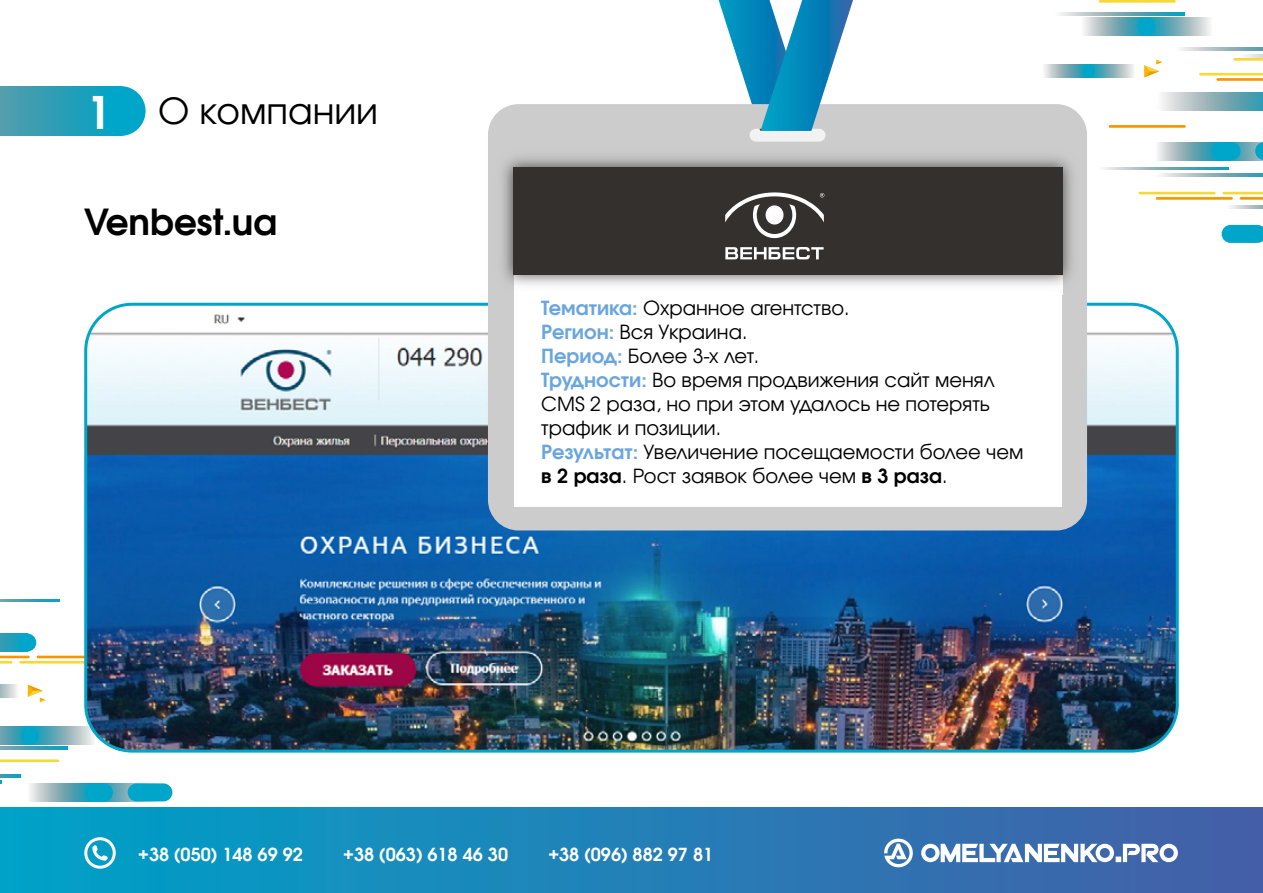
<style>
.page{position:relative;width:1263px;height:893px;background:#fff}
.page>*{position:absolute;margin:0;border:0;box-sizing:border-box;transform-origin:0 0}
.t1{font:36px "Evolventa";color:#000}
.t2{font:700 36px "Evolventa";color:#000}
.t3{font:19.5px/24px "Evolventa";color:#000}
.t4{font:700 18px "Evolventa";color:#fff}
.s1{font-weight:700;font-size:45px;color:#fff}
.s2{font-weight:700;color:#69a6de}
.s3{font-weight:700}
</style>
<div class="page">
<svg style="left:0;top:656px;width:30px;height:8px"></svg>
<hr style="left:19px;top:661px;width:77px;height:3px;background:#f5d936">
<hr style="left:37px;top:656px;width:77px;height:2px;background:#f59600">
<img style="left:0;top:633px;width:24px;height:19px">
<div style="left:18px;top:633px;width:18px;height:19px;background:#00a6c9;border-radius:50%"></div>
<img style="left:30px;top:783px;width:104px;height:18px">
<div style="left:85px;top:783px;width:28px;height:18px;background:#00a6c9;border-radius:9px"></div>
<div style="left:128px;top:783px;width:44px;height:18px;background:#00a6c9;border-radius:9px"></div>
<img style="left:0;top:775px;width:20px;height:3px">
<svg style="left:28px;top:685px;width:18px;height:17px"></svg>
<img style="left:0;top:726px;width:86px;height:19px">
<div style="left:21px;top:726px;width:18px;height:19px;background:#00a6c9;border-radius:50%"></div>
<img style="left:0;top:746px;width:68px;height:3px">
<svg style="left:0;top:759px;width:59px;height:3px"></svg>
<img style="left:0;top:599px;width:59px;height:3px">
<div style="left:0;top:808px;width:1263px;height:85px;background:linear-gradient(to right,#00a3c8,#465ea7)"></div>
<img style="left:0;top:86px;width:116px;height:50px">
<div style="left:96px;top:86px;width:50px;height:50px;background:#00a6c9;border-radius:50%"></div>
<img style="left:1158px;top:142px;width:97px;height:18px">
<div style="left:1212px;top:142px;width:28px;height:18px;background:#00a6c9;border-radius:9px"></div>
<svg style="left:1255px;top:142px;width:8px;height:18px"></svg>
<svg style="left:1221px;top:225px;width:42px;height:18px"></svg>
<img style="left:1161px;top:173px;width:102px;height:3px">
<img style="left:1104px;top:167px;width:125px;height:3px">
<hr style="left:1138px;top:192px;width:77px;height:2px;background:#f5d936">
<hr style="left:1156px;top:197px;width:77px;height:3px;background:#f59600">
<svg style="left:1222px;top:192px;width:41px;height:8px"></svg>
<img style="left:1044px;top:65px;width:90px;height:13px">
<div style="left:1082px;top:65px;width:13px;height:13px;background:#00a6c9;border-radius:50%"></div>
<svg style="left:1144px;top:60px;width:18px;height:17px"></svg>
<img style="left:1084px;top:18px;width:126px;height:18px">
<div style="left:1137px;top:18px;width:18px;height:18px;background:#00a6c9;border-radius:50%"></div>
<img style="left:1060px;top:13px;width:124px;height:3px">
<svg style="left:1233px;top:58px;width:30px;height:3px"></svg>
<hr style="left:1099px;top:0;width:77px;height:3px;background:#f5d936">
<img style="left:1181px;top:48px;width:82px;height:2px">
<svg style="left:1199px;top:73px;width:64px;height:8px"></svg>
<hr style="left:1109px;top:125px;width:77px;height:3px;background:#f59600">
<img style="left:1162px;top:92px;width:101px;height:18px">
<svg style="left:921px;top:844px;width:257px;height:18px"></svg>
<svg style="left:884px;top:839px;width:29px;height:28px"></svg>
<svg style="left:92px;top:845px;width:16px;height:16px"></svg>
<div style="left:84px;top:837px;width:32px;height:32px;border:3px solid #fff;border-radius:50%"></div>
<img style="left:86px;top:306px;width:1089px;height:443px">
<div style="left:488px;top:104px;width:599px;height:426px;background:#ccc;border-radius:31px"></div>
<svg style="left:719px;top:0;width:134px;height:142px"></svg>
<div style="left:514px;top:167px;width:548px;height:340px;background:#fff"></div>
<img style="left:503px;top:157px;width:570px;height:137px">
<img style="left:514px;top:274px;width:548px;height:20px">
<div style="left:513px;top:167px;width:549px;height:107px;background:#33302e"></div>
<svg style="left:725px;top:247px;width:99px;height:12px"></svg>
<svg style="left:725px;top:192px;width:99px;height:46px"></svg>
<h1 class="t1" style="left:86px;top:89px;width:293px"><span class="s1">1</span> О компании</h1>
<h1 class="t2" style="left:84px;top:199px;width:195px">Venbest.ua</h1>
<p class="t3" style="left:541px;top:296px;width:484px"><span class="s2">Тематика:</span> Охранное агентство.<br><span class="s2">Регион:</span> Вся Украина.<br><span class="s2">Период:</span> Более 3-х лет.<br><span class="s2">Трудности:</span> Во время продвижения сайт менял<br>CMS 2 раза, но при этом удалось не потерять трафик и позиции.<br><span class="s2">Результат:</span> Увеличение посещаемости более чем <span class="s3">в 2 раза</span>. Рост заявок более чем <span class="s3">в 3 раза</span>.</p>
<p class="t4" style="left:138px;top:843px;width:166px">+38 (050) 148 69 92</p>
<p class="t4" style="left:343px;top:843px;width:166px">+38 (063) 618 46 30</p>
<p class="t4" style="left:548px;top:843px;width:166px">+38 (096) 882 97 81</p>
</div>
